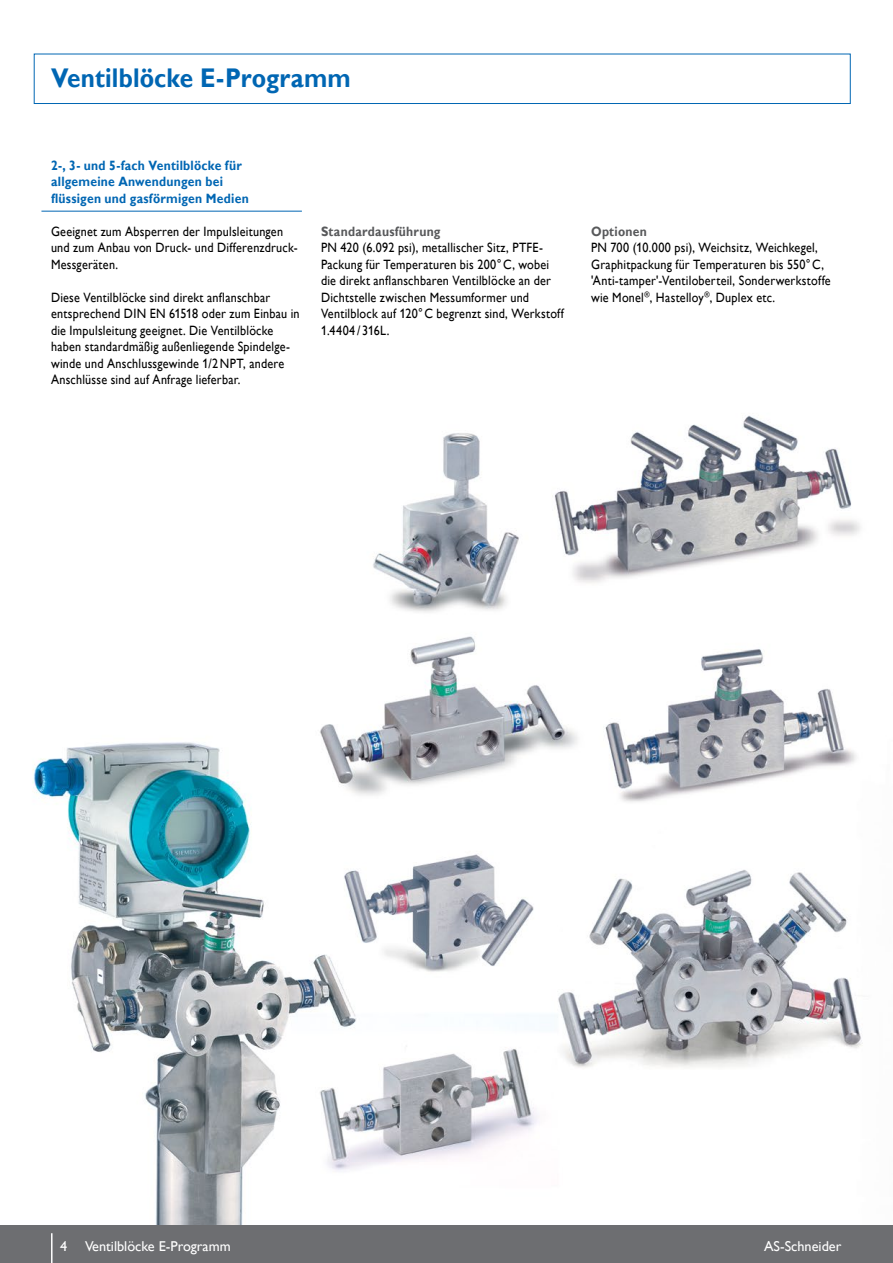
<style>
.page{position:relative;width:893px;height:1263px;background:#fff}
.page>*{position:absolute;margin:0;border:0;box-sizing:border-box;transform-origin:0 0}
.t1{font:700 27px "Gill Alt One";letter-spacing:.005em;color:#0066b3;scale:.9 1}
.t2{font:14.25px "Gill Alt One";color:#fff}
.t3{font:13.5px/16.5px "Gill Alt One";letter-spacing:.02em;color:#000;scale:.9 1}
.t4{font:700 13.5px/16.5px "Gill Alt One";letter-spacing:.02em;color:#0066b3;scale:.9 1}
.t5{font:700 13.5px "Gill Alt One";letter-spacing:.02em;color:#58595b;scale:.9 1}
</style>
<div class="page">
<img style="left:32px;top:53px;width:831px;height:1172px">
<hr style="left:41px;top:211px;width:261px;height:1px;background:#0066b3">
<div style="left:34px;top:54px;width:816px;height:50px;border:1px solid #0066b3"></div>
<div style="left:0;top:1225px;width:893px;height:38px;background:#6d6e71"></div>
<hr style="left:51px;top:1233px;width:2px;height:30px;background:#fff">
<h1 class="t1" style="left:51px;top:62px;width:335px">Ventilblöcke E-Programm</h1>
<p class="t4" style="left:51px;top:157px;width:221px">2-, 3- und 5-fach Ventilblöcke für allgemeine Anwendungen bei flüssigen und gasförmigen Medien</p>
<p class="t3" style="left:51px;top:223px;width:276px">Geeignet zum Absperren der Impulsleitungen und zum Anbau von Druck- und Differenzdruck-<br>Messgeräten.</p>
<p class="t3" style="left:51px;top:289px;width:278px">Diese Ventilblöcke sind direkt anflanschbar entsprechend DIN EN 61518 oder zum Einbau in die Impulsleitung geeignet. Die Ventilblöcke haben standardmäßig außenliegende Spindelge&shy;winde und Anschlussgewinde 1/2NPT, andere Anschlüsse sind auf Anfrage lieferbar.</p>
<p class="t5" style="left:321px;top:223px;width:134px">Standardausführung</p>
<p class="t3" style="left:321px;top:239px;width:271px">PN 420 (6.092 psi), metallischer Sitz, PTFE-Packung für Temperaturen bis 200°C, wobei die direkt anflanschbaren Ventilblöcke an der Dichtstelle zwischen Messumformer und Ventilblock auf 120°C begrenzt sind, Werkstoff 1.4404/316L.</p>
<p class="t5" style="left:591px;top:223px;width:64px">Optionen</p>
<p class="t3" style="left:591px;top:239px;width:268px">PN 700 (10.000 psi), Weichsitz, Weichkegel, Graphitpackung für Temperaturen bis 550°C, 'Anti-tamper'-Ventiloberteil, Sonderwerkstoffe wie Monel<sup>®</sup>, Hastelloy<sup>®</sup>, Duplex etc.</p>
<p class="t2" style="left:60px;top:1237px;width:172px">4 Ventilblöcke E-Programm</p>
<p class="t2" style="left:764px;top:1237px;width:79px">AS-Schneider</p>
</div>
